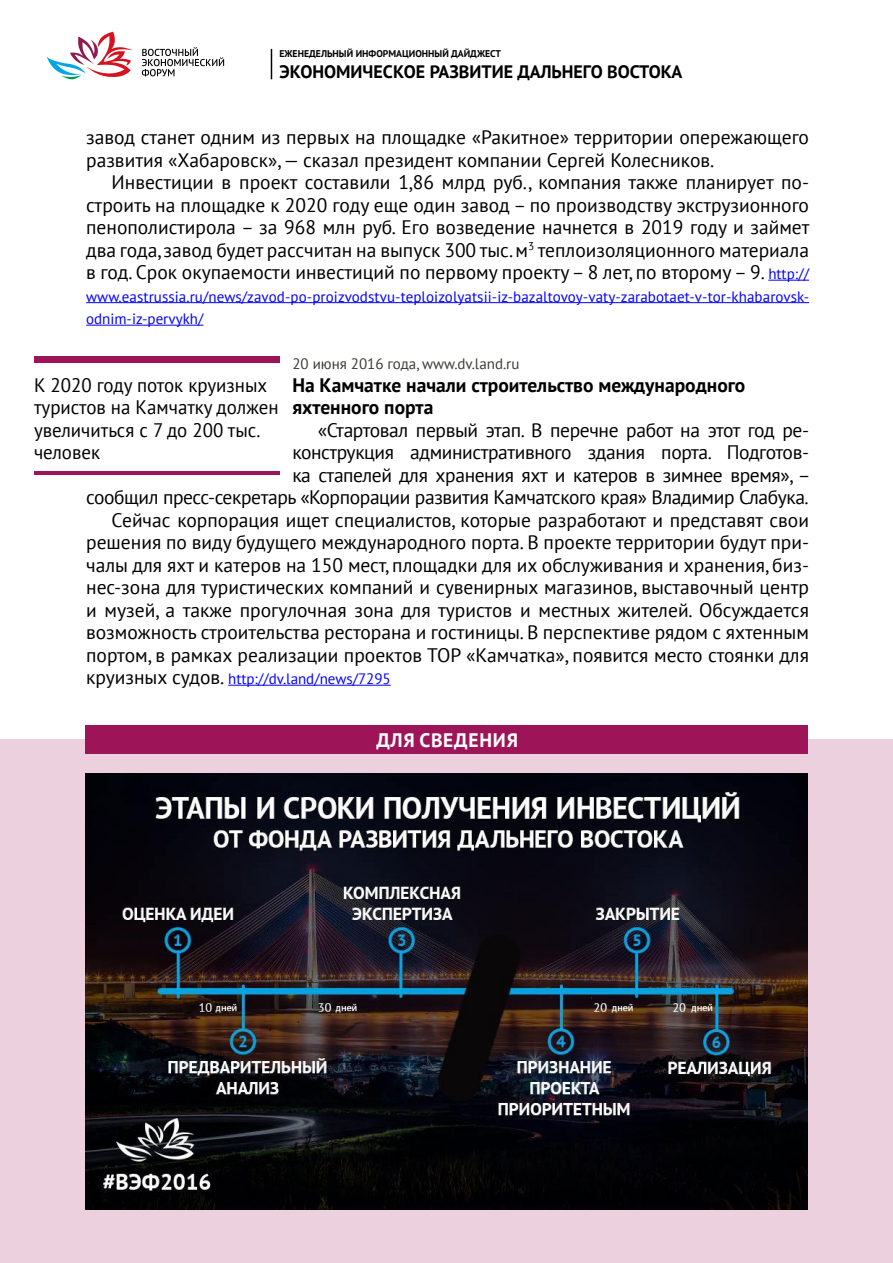
<style>
.page{position:relative;width:893px;height:1263px;background:#fff}
.page>*{position:absolute;margin:0;border:0;box-sizing:border-box;transform-origin:0 0}
.t1{font:19.5px/22.5px "PT Sans";color:#000}
.t2{font:700 19.5px/22.5px "PT Sans";color:#000}
.t3{font:700 19.5px "PT Sans";letter-spacing:.04em;color:#fff}
.t4{font:700 18px "PT Sans";color:#000}
.t5{font:15px/22.5px "PT Sans";letter-spacing:.005em;color:#00f}
.t6{font:15px "PT Sans";color:#3d3936}
.t7{font:700 9.75px "PT Sans";color:#000}
.s1{font-size:15px;color:#00f}
.s2{font-size:19.5px;color:#000}
</style>
<div class="page">
<svg style="left:47px;top:32px;width:85px;height:48px"></svg>
<svg style="left:142px;top:47px;width:82px;height:29px"></svg>
<hr style="left:271px;top:49px;width:1px;height:30px;background:#000">
<hr style="left:768px;top:280px;width:41px;height:1px;background:#00f">
<hr style="left:86px;top:302px;width:723px;height:1px;background:#00f">
<hr style="left:86px;top:325px;width:117px;height:1px;background:#00f">
<hr style="left:228px;top:685px;width:163px;height:1px;background:#00f">
<div style="left:0;top:740px;width:893px;height:523px;background:#ecd0de"></div>
<div style="left:85px;top:726px;width:723px;height:28px;background:#9e1459"></div>
<img style="left:86px;top:773px;width:722px;height:437px">
<div style="left:34px;top:356px;width:246px;height:7px;background:#9e1459"></div>
<hr style="left:34px;top:471px;width:246px;height:3px;background:#9e1459">
<p class="t7" style="left:279px;top:47px;width:223px">ЕЖЕНЕДЕЛЬНЫЙ ИНФОРМАЦИОННЫЙ ДАЙДЖЕСТ</p>
<p class="t4" style="left:279px;top:60px;width:405px">ЭКОНОМИЧЕСКОЕ РАЗВИТИЕ ДАЛЬНЕГО ВОСТОКА</p>
<p class="t1" style="left:86px;top:125px;width:724px">завод станет одним из первых на площадке «Ракитное» территории опережающего развития «Хабаровск», — сказал президент компании Сергей Колесников.</p>
<p class="t1" style="left:86px;top:170px;width:725px;text-align:justify;text-indent:26px">Инвестиции в проект составили 1,86 млрд руб., компания также планирует по&shy;строить на площадке к 2020 году еще один завод – по производству экструзионного пенополистирола – за 968 млн руб. Его возведение начнется в 2019 году и займет два года, завод будет рассчитан на выпуск 300 тыс. м<sup>3</sup> теплоизоляционного материала в год. Срок окупаемости инвестиций по первому проекту – 8 лет, по второму – 9. <span class="s1">http://</span></p>
<p class="t5" style="left:86px;top:285px;width:725px">www.eastrussia.ru/news/zavod-po-proizvodstvu-teploizolyatsii-iz-bazaltovoy-vaty-zarabotaet-v-tor-khabarovsk&shy;odnim-iz-pervykh/</p>
<p class="t6" style="left:292px;top:354px;width:229px">20 июня 2016 года, www.dv.land.ru</p>
<p class="t2" style="left:292px;top:373px;width:455px">На Камчатке начали строительство международного яхтенного порта</p>
<p class="t1" style="left:86px;top:418px;width:726px;text-align:right">«Стартовал первый этап. В перечне работ на этот год ре-<br>конструкция административного здания порта. Подготов-<br>ка стапелей для хранения яхт и катеров в зимнее время», –<br>сообщил пресс-секретарь «Корпорации развития Камчатского края» Владимир Слабука.<br>Сейчас корпорация ищет специалистов, которые разработают и представят свои решения по виду будущего международного порта. В проекте территории будут при&shy;чалы для яхт и катеров на 150 мест, площадки для их обслуживания и хранения, биз&shy;нес-зона для туристических компаний и сувенирных магазинов, выставочный центр и музей, а также прогулочная зона для туристов и местных жителей. Обсуждается возможность строительства ресторана и гостиницы. В перспективе рядом с яхтенным портом, в рамках реализации проектов ТОР «Камчатка», появится место стоянки для</p>
<p class="t5" style="left:86px;top:667px;width:306px"><span class="s2">круизных судов.</span> http://dv.land/news/7295</p>
<p class="t1" style="left:34px;top:373px;width:246px">К 2020 году поток круизных туристов на Камчатку должен увеличиться с 7 до 200 тыс. человек</p>
<p class="t3" style="left:376px;top:727px;width:143px">ДЛЯ СВЕДЕНИЯ</p>
</div>
